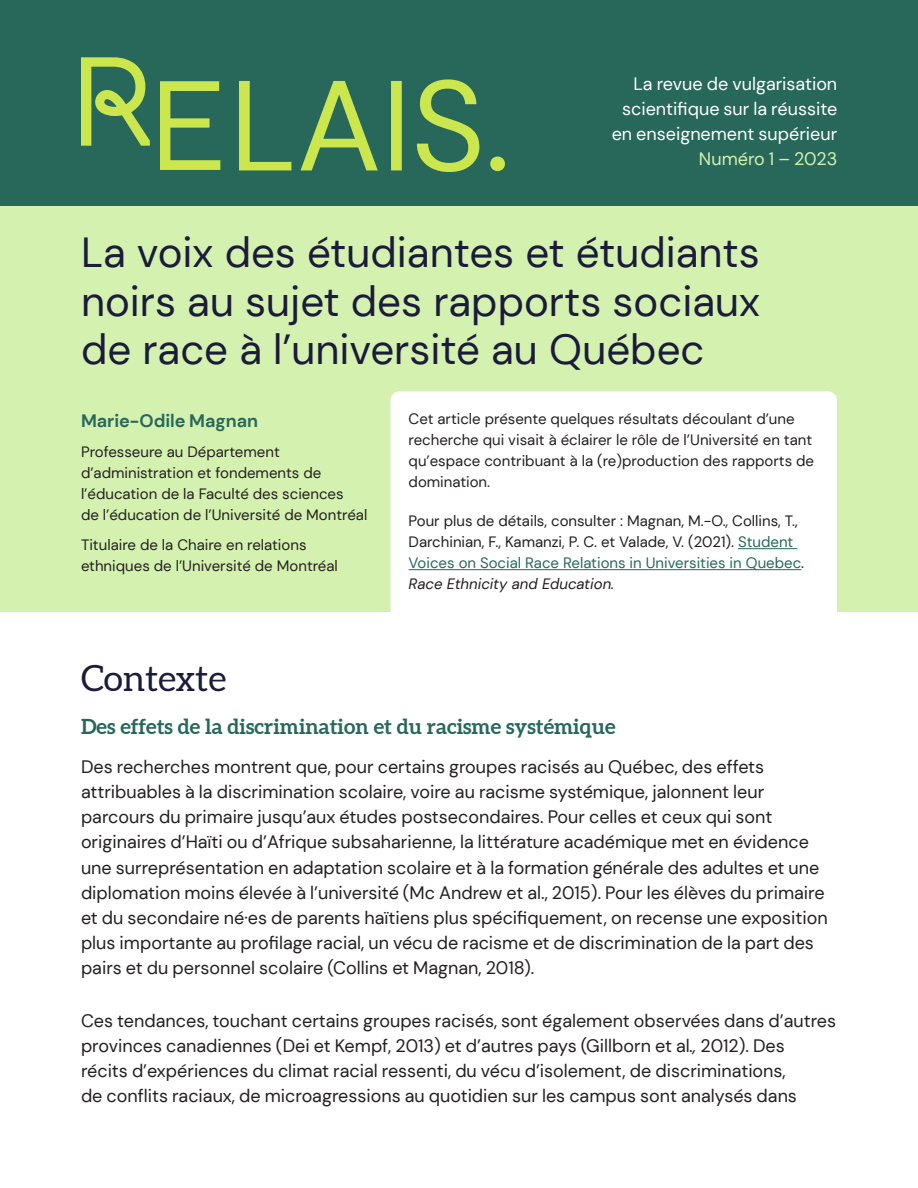
<style>
.page{position:relative;width:918px;height:1188px;background:#fff}
.page>*{position:absolute;margin:0;border:0;box-sizing:border-box;transform-origin:0 0}
.t1{font:42px/48.3px "DM Sans";color:#1b1b3a;text-align:justify}
.t2{font:36px "Aleo";color:#1b1b3a}
.t3{font:700 21px "Aleo";color:#27685b}
.t4{font:18px/25.2px "DM Sans";color:#231f20}
.t5{font:18px/25.2px "DM Sans";color:#fff;text-align:right}
.t6{font:700 18px "DM Sans";color:#27685b}
.t7{font:18px "DM Sans";color:#d4f1b0}
.t8{font:15px/21px "DM Sans";color:#231f20}
.s1{color:#27685b}
.s2{font-style:italic}
</style>
<div class="page">
<div style="left:0;top:205px;width:918px;height:407px;background:#d4f1b0"></div>
<div style="left:0;top:0;width:918px;height:205px;background:#27685b"></div>
<svg style="left:160px;top:81px;width:60px;height:89px"></svg>
<svg style="left:81px;top:57px;width:69px;height:89px"></svg>
<svg style="left:239px;top:79px;width:266px;height:93px"></svg>
<div style="left:391px;top:391px;width:446px;height:221px;background:#fff"></div>
<hr style="left:738px;top:548px;width:59px;height:1px;background:#27685b">
<hr style="left:409px;top:569px;width:392px;height:1px;background:#27685b">
<p class="t5" style="left:612px;top:71px;width:227px">La revue de vulgarisation scientifique sur la réussite en enseignement supérieur</p>
<p class="t7" style="left:699px;top:148px;width:140px">Numéro 1 – 2023</p>
<h1 class="t1" style="left:81px;top:228px;width:681px">La voix des étudiantes et étudiants noirs au sujet des rapports sociaux de race à l’université au Québec</h1>
<p class="t6" style="left:81px;top:409px;width:179px">Marie-Odile Magnan</p>
<p class="t8" style="left:81px;top:441px;width:288px">Professeure au Département d’administration et fondements de l’éducation de la Faculté des sciences<br>de l’éducation de l’Université de Montréal</p>
<p class="t8" style="left:81px;top:534px;width:258px">Titulaire de la Chaire en relations ethniques de l’Université de Montréal</p>
<p class="t8" style="left:409px;top:408px;width:407px">Cet article présente quelques résultats découlant d’une recherche qui visait à éclairer le rôle de l’Université en tant qu’espace contribuant à la (re)production des rapports de domination.</p>
<p class="t8" style="left:409px;top:510px;width:397px">Pour plus de détails, consulter : Magnan, M.-O., Collins, T., Darchinian, F., Kamanzi, P. C. et Valade, V. (2021). <span class="s1">Student Voices on Social Race Relations in Universities in Quebec</span>.<br><span class="s2">Race Ethnicity and Education.</span></p>
<h2 class="t2" style="left:81px;top:657px;width:147px">Contexte</h2>
<p class="t3" style="left:81px;top:714px;width:536px">Des effets de la discrimination et du racisme systémique</p>
<p class="t4" style="left:81px;top:754px;width:748px">Des recherches montrent que, pour certains groupes racisés au Québec, des effets attribuables à la discrimination scolaire, voire au racisme systémique, jalonnent leur parcours du primaire jusqu’aux études postsecondaires. Pour celles et ceux qui sont originaires d’Haïti ou d’Afrique subsaharienne, la littérature académique met en évidence une surreprésentation en adaptation scolaire et à la formation générale des adultes et une diplomation moins élevée à l’université (Mc Andrew et al., 2015). Pour les élèves du primaire et du secondaire né·es de parents haïtiens plus spécifiquement, on recense une exposition plus importante au profilage racial, un vécu de racisme et de discrimination de la part des pairs et du personnel scolaire (Collins et Magnan, 2018).</p>
<p class="t4" style="left:81px;top:1008px;width:757px">Ces tendances, touchant certains groupes racisés, sont également observées dans d’autres provinces canadiennes (Dei et Kempf, 2013) et d’autres pays (Gillborn et al<span class="s2">.,</span> 2012). Des récits d’expériences du climat racial ressenti, du vécu d’isolement, de discriminations,<br>de conflits raciaux, de microagressions au quotidien sur les campus sont analysés dans</p>
</div>
